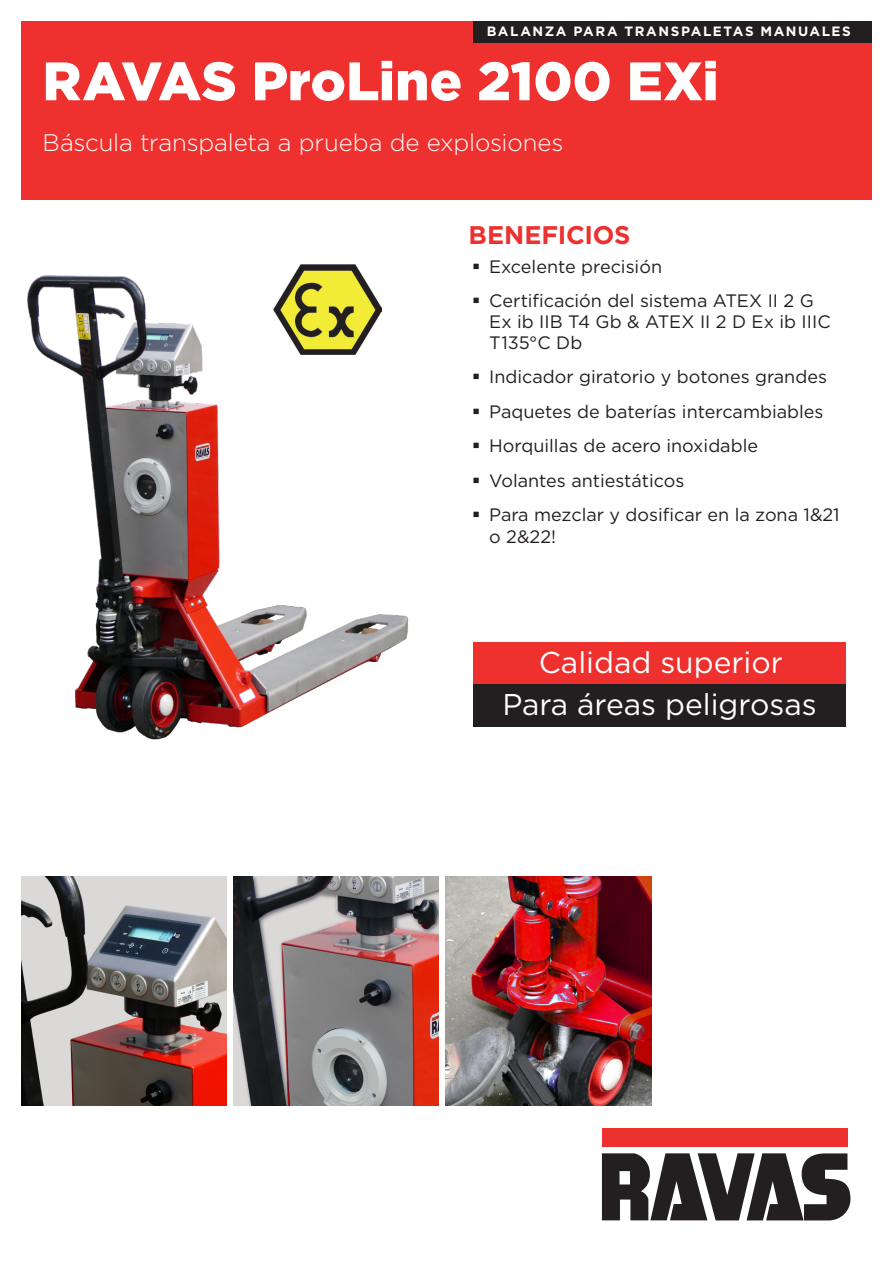
<style>
.page{position:relative;width:893px;height:1263px;background:#fff}
.page>*{position:absolute;margin:0;border:0;box-sizing:border-box;transform-origin:0 0}
.t1{font:900 54px "Gotham";letter-spacing:-.005em;color:#fff}
.t2{font:30px "Gotham";color:#fff}
.t3{font:700 25.5px "Gotham";letter-spacing:-.01em;color:#ee302e}
.t4{font:300 24px "Gotham";letter-spacing:-.005em;color:#fff}
.t5{font:18px/21.3px "Gotham";color:#231f20}
.t6{font:700 13.5px "Gotham";letter-spacing:.115em;color:#fff}
</style>
<div class="page">
<div style="left:21px;top:21px;width:851px;height:179px;background:#ee312f"></div>
<img style="left:27px;top:264px;width:382px;height:476px">
<div style="left:473px;top:642px;width:372px;height:43px;background:#ee302e"></div>
<div style="left:473px;top:685px;width:372px;height:42px;background:#231f20"></div>
<div style="left:602px;top:1128px;width:245px;height:19px;background:#ee312f"></div>
<svg style="left:602px;top:1153px;width:248px;height:67px"></svg>
<div style="left:473px;top:21px;width:399px;height:22px;background:#231f20"></div>
<img style="left:446px;top:876px;width:205px;height:230px">
<img style="left:234px;top:876px;width:205px;height:230px">
<img style="left:21px;top:876px;width:206px;height:230px">
<img style="left:273px;top:265px;width:109px;height:89px">
<p class="t6" style="left:487px;top:22px;width:366px">BALANZA PARA TRANSPALETAS MANUALES</p>
<p class="t1" style="left:43px;top:44px;width:678px">RAVAS ProLine 2100 EXi</p>
<p class="t4" style="left:43px;top:127px;width:522px">Báscula transpaleta a prueba de explosiones</p>
<p class="t3" style="left:469px;top:218px;width:163px">BENEFICIOS</p>
<p class="t5" style="left:489px;top:255px;width:174px">Excelente precisión</p>
<p class="t5" style="left:489px;top:289px;width:343px">Certificación del sistema ATEX II 2 G<br>Ex ib IIB T4 Gb &amp; ATEX II 2 D Ex ib IIIC<br>T135°C Db</p>
<p class="t5" style="left:489px;top:366px;width:339px">Indicador giratorio y botones grandes</p>
<p class="t5" style="left:489px;top:400px;width:336px">Paquetes de baterías intercambiables</p>
<p class="t5" style="left:489px;top:435px;width:270px">Horquillas de acero inoxidable</p>
<p class="t5" style="left:489px;top:469px;width:197px">Volantes antiestáticos</p>
<p class="t5" style="left:489px;top:503px;width:352px">Para mezclar y dosificar en la zona 1&amp;21 o 2&amp;22!</p>
<p class="t2" style="left:539px;top:643px;width:246px">Calidad superior</p>
<p class="t2" style="left:502px;top:685px;width:316px">Para áreas peligrosas</p>
</div>
